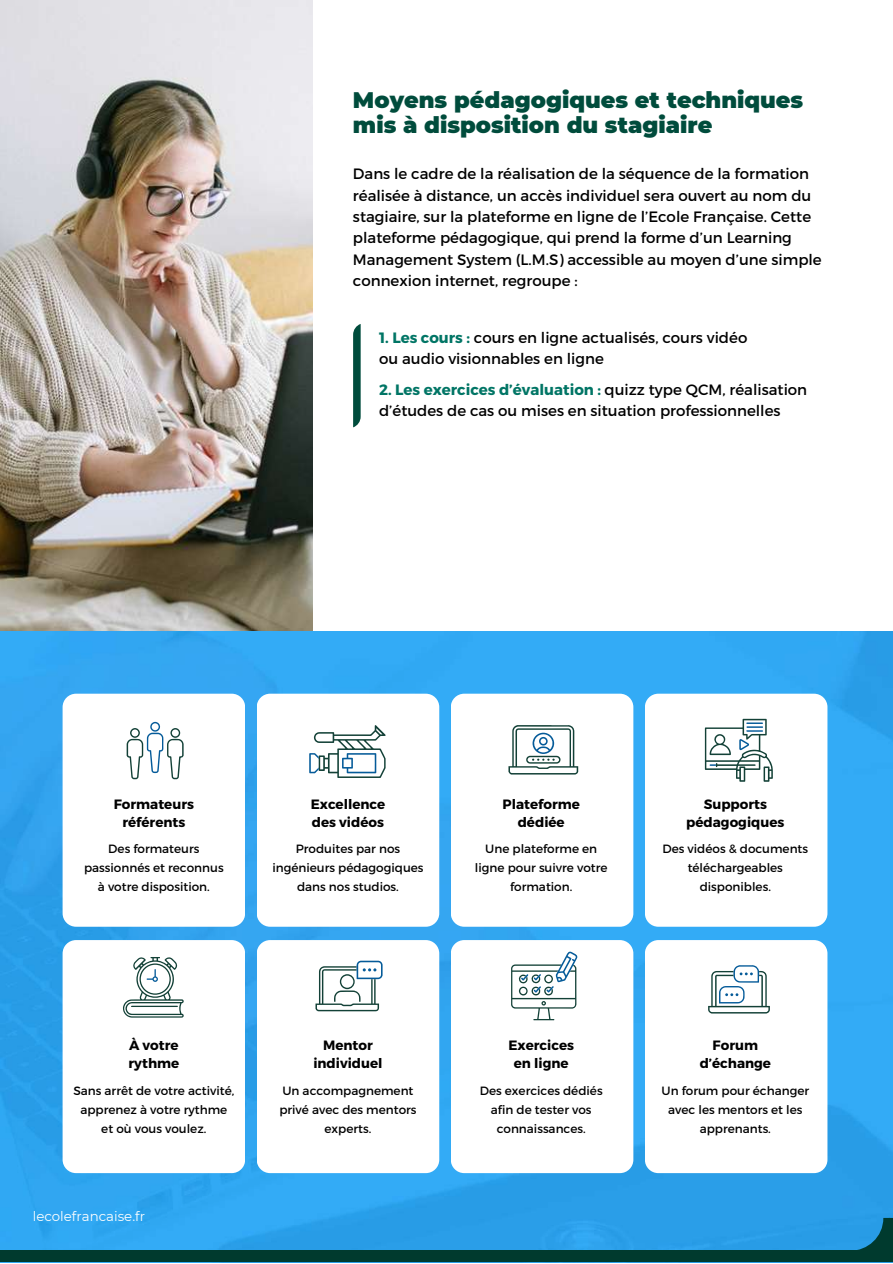
<style>
.page{position:relative;width:893px;height:1264px;background:#fff}
.page>*{position:absolute;margin:0;border:0;box-sizing:border-box;transform-origin:0 0}
.t1{font:900 22.5px/24.8px "Montserrat";color:#004c3c}
.t2{font:15px/21.3px "Montserrat";color:#000}
.t3{font:700 13.5px/18px "Montserrat";color:#000;text-align:center}
.t4{font:13.35px "Montserrat";color:#fff}
.t5{font:12px/19px "Montserrat";color:#000;text-align:center}
.s1{font-weight:700;color:#007565}
</style>
<div class="page">
<img style="left:0;top:0;width:312px;height:631px">
<img style="left:0;top:631px;width:892px;height:619px">
<div style="left:63px;top:693px;width:182px;height:233px;background:#fff;border-radius:13px"></div>
<div style="left:63px;top:940px;width:182px;height:233px;background:#fff;border-radius:13px"></div>
<div style="left:257px;top:693px;width:182px;height:233px;background:#fff;border-radius:13px"></div>
<div style="left:257px;top:940px;width:182px;height:233px;background:#fff;border-radius:13px"></div>
<div style="left:450px;top:693px;width:183px;height:233px;background:#fff;border-radius:13px"></div>
<div style="left:450px;top:940px;width:183px;height:233px;background:#fff;border-radius:13px"></div>
<div style="left:644px;top:693px;width:183px;height:233px;background:#fff;border-radius:13px"></div>
<div style="left:644px;top:940px;width:183px;height:233px;background:#fff;border-radius:13px"></div>
<svg style="left:353px;top:324px;width:7px;height:103px"></svg>
<svg style="left:704px;top:718px;width:68px;height:63px"></svg>
<svg style="left:508px;top:725px;width:70px;height:49px"></svg>
<svg style="left:127px;top:722px;width:57px;height:57px"></svg>
<svg style="left:309px;top:725px;width:76px;height:53px"></svg>
<svg style="left:708px;top:965px;width:61px;height:48px"></svg>
<svg style="left:511px;top:951px;width:66px;height:69px"></svg>
<svg style="left:315px;top:960px;width:67px;height:51px"></svg>
<svg style="left:123px;top:957px;width:61px;height:60px"></svg>
<svg style="left:830px;top:1217px;width:62px;height:33px;background:#1e84ba"></svg>
<div style="left:0;top:1250px;width:892px;height:12px;background:#003a2e"></div>
<h1 class="t1" style="left:353px;top:88px;width:452px">Moyens pédagogiques et techniques mis à disposition du stagiaire</h1>
<p class="t2" style="left:353px;top:162px;width:470px">Dans le cadre de la réalisation de la séquence de la formation réalisée à distance, un accès individuel sera ouvert au nom du stagiaire, sur la plateforme en ligne de l’Ecole Française. Cette plateforme pédagogique, qui prend la forme d’un Learning Management System (L.M.S) accessible au moyen d’une simple connexion internet, regroupe :</p>
<p class="t2" style="left:379px;top:326px;width:370px"><span class="s1">1. Les cours :</span> cours en ligne actualisés, cours vidéo ou audio visionnables en ligne</p>
<p class="t2" style="left:379px;top:378px;width:429px"><span class="s1">2. Les exercices d’évaluation :</span> quizz type QCM, réalisation d’études de cas ou mises en situation professionnelles</p>
<p class="t3" style="left:114px;top:794px;width:82px">Formateurs référents</p>
<p class="t5" style="left:84px;top:838px;width:141px">Des formateurs passionnés et reconnus à votre disposition.</p>
<p class="t3" style="left:311px;top:794px;width:76px;text-align:left">Excellence des vidéos</p>
<p class="t5" style="left:272px;top:838px;width:153px">Produites par nos ingénieurs pédagogiques dans nos studios.</p>
<p class="t3" style="left:502px;top:794px;width:79px">Plateforme dédiée</p>
<p class="t5" style="left:475px;top:838px;width:134px">Une plateforme en ligne pour suivre votre formation.</p>
<p class="t3" style="left:686px;top:794px;width:100px">Supports pédagogiques</p>
<p class="t5" style="left:662px;top:838px;width:147px">Des vidéos &amp; documents téléchargeables disponibles.</p>
<p class="t3" style="left:128px;top:1035px;width:52px;text-align:left">À votre rythme</p>
<p class="t5" style="left:73px;top:1080px;width:162px">Sans arrêt de votre activité, apprenez à votre rythme et où vous voulez.</p>
<p class="t4" style="left:33px;top:1207px;width:114px">lecolefrancaise.fr</p>
<p class="t3" style="left:313px;top:1035px;width:71px">Mentor individuel</p>
<p class="t5" style="left:279px;top:1080px;width:139px">Un accompagnement privé avec des mentors experts.</p>
<p class="t3" style="left:508px;top:1035px;width:67px">Exercices en ligne</p>
<p class="t5" style="left:480px;top:1080px;width:124px">Des exercices dédiés afin de tester vos connaissances.</p>
<p class="t3" style="left:699px;top:1035px;width:73px">Forum d’échange</p>
<p class="t5" style="left:661px;top:1080px;width:149px">Un forum pour échanger avec les mentors et les apprenants.</p>
</div>
